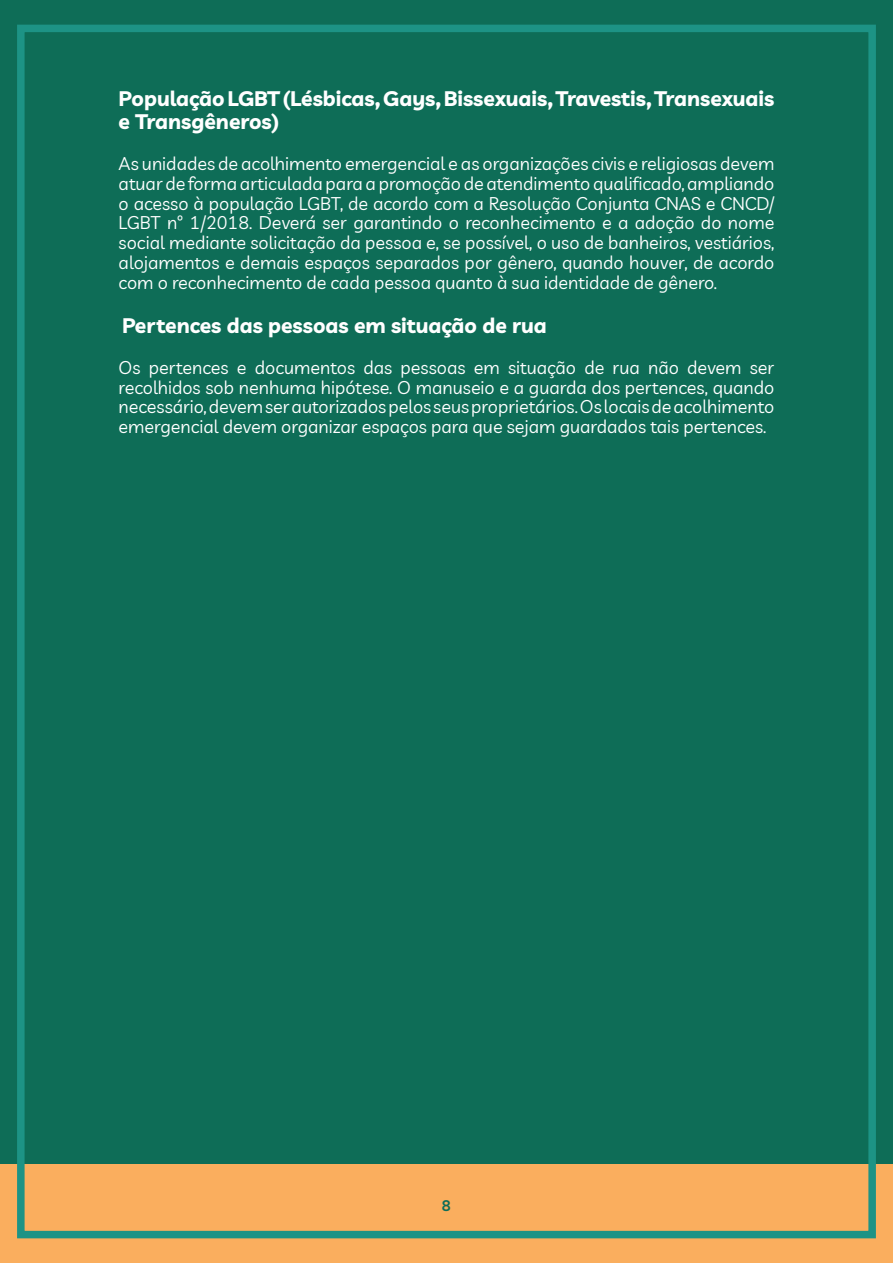
<style>
.page{position:relative;width:893px;height:1263px;background:#fff}
.page>*{position:absolute;margin:0;border:0;box-sizing:border-box;transform-origin:0 0}
.t1{font:700 21px/23.1px "Livvic";color:#fff}
.t2{font:18px/19.8px "Livvic";color:#fff;text-align:justify}
.t3{font:600 15px "Livvic";color:#0e6d57}
</style>
<div class="page">
<div style="left:0;top:1px;width:893px;height:1262px;background:#0e6d57"></div>
<div style="left:0;top:1164px;width:893px;height:99px;background:#faae5e"></div>
<div style="left:17px;top:25px;width:859px;height:1213px;border:8px solid #1d9385"></div>
<p class="t1" style="left:119px;top:85px;width:657px">População LGBT (Lésbicas, Gays, Bissexuais, Travestis, Transexuais e Transgêneros)</p>
<p class="t2" style="left:119px;top:153px;width:657px">As unidades de acolhimento emergencial e as organizações civis e religiosas devem atuar de forma articulada para a promoção de atendimento qualificado, ampliando o acesso à população LGBT, de acordo com a Resolução Conjunta CNAS e CNCD/ LGBT nº 1/2018. Deverá ser garantindo o reconhecimento e a adoção do nome social mediante solicitação da pessoa e, se possível, o uso de banheiros, vestiários, alojamentos e demais espaços separados por gênero, quando houver, de acordo com o reconhecimento de cada pessoa quanto à sua identidade de gênero.</p>
<p class="t1" style="left:122px;top:312px;width:426px">Pertences das pessoas em situação de rua</p>
<p class="t2" style="left:119px;top:356px;width:657px">Os pertences e documentos das pessoas em situação de rua não devem ser recolhidos sob nenhuma hipótese. O manuseio e a guarda dos pertences, quando necessário, devem ser autorizados pelos seus proprietários. Os locais de acolhimento emergencial devem organizar espaços para que sejam guardados tais pertences.</p>
<p class="t3" style="left:442px;top:1194px;width:10px">8</p>
</div>
